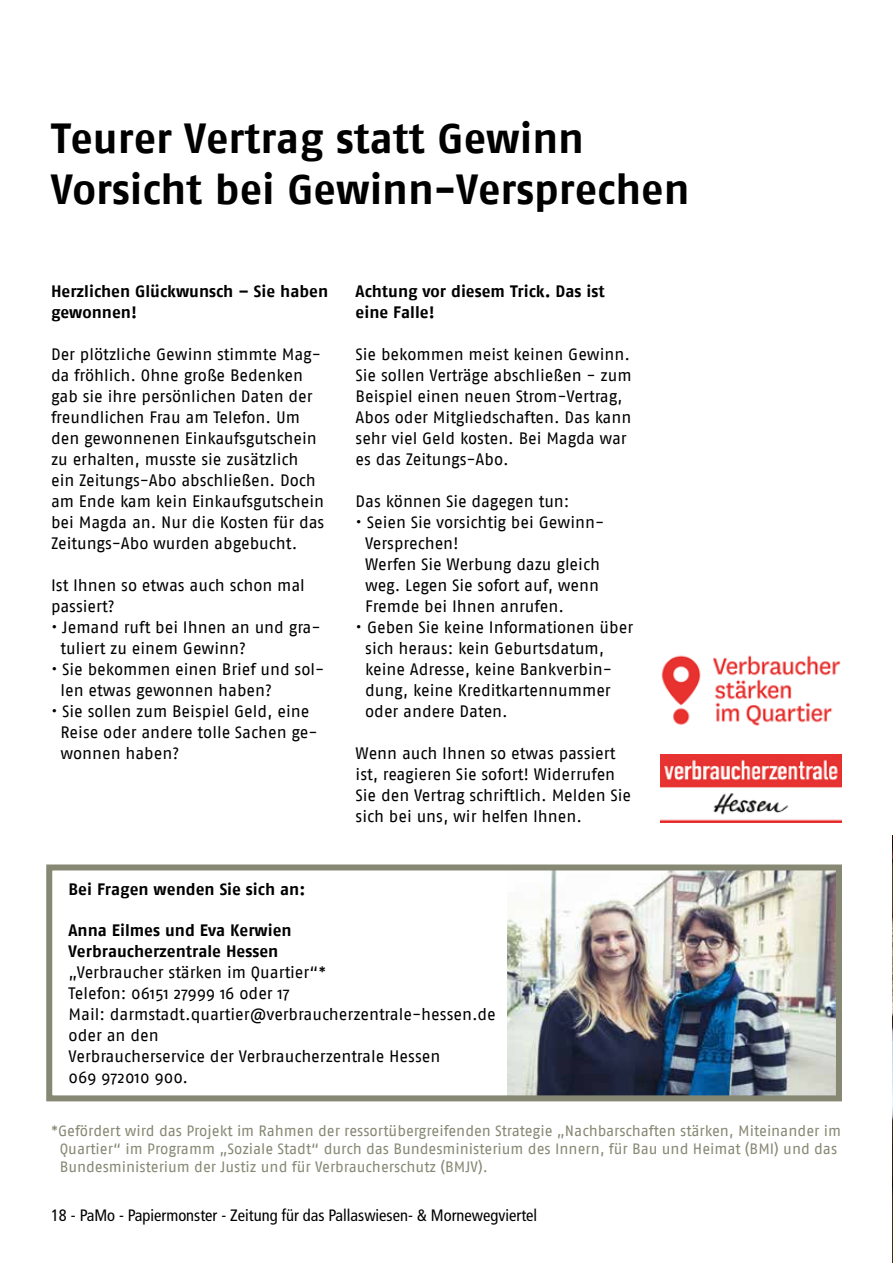
<style>
.page{position:relative;width:893px;height:1263px;background:#fff}
.page>*{position:absolute;margin:0;border:0;box-sizing:border-box;transform-origin:0 0}
.t1{font:700 42px/50.4px "Fago No";color:#000}
.t2{font:16.5px/21px "Fago No";letter-spacing:-.005em;color:#000}
.t3{font:700 16.5px/21px "Fago No";color:#000}
.t4{font:condensed 16.5px "Frutiger LT Std";color:#000}
.t5{font:15px/18px "Fago No";letter-spacing:-.005em;color:#878874}
</style>
<div class="page">
<img style="left:508px;top:871px;width:327px;height:223px">
<div style="left:46px;top:864px;width:796px;height:237px;border:6px solid #878874"></div>
<img style="left:660px;top:755px;width:182px;height:67px">
<img style="left:661px;top:655px;width:180px;height:71px">
<img style="left:892px;top:836px;width:1px;height:427px">
<h1 class="t1" style="left:51px;top:113px;width:640px">Teurer Vertrag statt Gewinn<br>Vorsicht bei Gewinn-Versprechen</h1>
<p class="t3" style="left:51px;top:280px;width:279px">Herzlichen Glückwunsch – Sie haben gewonnen!</p>
<p class="t2" style="left:51px;top:343px;width:275px">Der plötzliche Gewinn stimmte Mag&shy;da fröhlich. Ohne große Bedenken gab sie ihre persönlichen Daten der freundlichen Frau am Telefon. Um den gewonnenen Einkaufsgutschein zu erhalten, musste sie zusätzlich ein Zeitungs-Abo abschließen. Doch am Ende kam kein Einkaufsgutschein bei Magda an. Nur die Kosten für das Zeitungs-Abo wurden abgebucht.</p>
<p class="t2" style="left:51px;top:575px;width:255px">Ist Ihnen so etwas auch schon mal passiert?</p>
<p class="t2" style="left:61px;top:617px;width:262px;text-indent:-10px">• Jemand ruft bei Ihnen an und gra&shy;tuliert zu einem Gewinn?</p>
<p class="t2" style="left:61px;top:659px;width:265px;text-indent:-10px">• Sie bekommen einen Brief und sol&shy;len etwas gewonnen haben?</p>
<p class="t2" style="left:60px;top:701px;width:259px;text-indent:-9px">• Sie sollen zum Beispiel Geld, eine<br>Reise oder andere tolle Sachen ge&shy;wonnen haben?</p>
<p class="t3" style="left:69px;top:878px;width:238px">Bei Fragen wenden Sie sich an:</p>
<p class="t3" style="left:356px;top:280px;width:251px">Achtung vor diesem Trick. Das ist eine Falle!</p>
<p class="t2" style="left:356px;top:344px;width:278px">Sie bekommen meist keinen Gewinn.<br>Sie sollen Verträge abschließen - zum Beispiel einen neuen Strom-Vertrag, Abos oder Mitgliedschaften. Das kann sehr viel Geld kosten. Bei Magda war es das Zeitungs-Abo.</p>
<p class="t2" style="left:356px;top:491px;width:215px">Das können Sie dagegen tun:</p>
<p class="t2" style="left:365px;top:512px;width:241px;text-indent:-9px">• Seien Sie vorsichtig bei Gewinn-<br>Versprechen!<br>Werfen Sie Werbung dazu gleich weg. Legen Sie sofort auf, wenn<br>Fremde bei Ihnen anrufen.</p>
<p class="t2" style="left:365px;top:617px;width:270px;text-indent:-10px">• Geben Sie keine Informationen über sich heraus: kein Geburtsdatum, keine Adresse, keine Bankverbin&shy;dung, keine Kreditkartennummer oder andere Daten.</p>
<p class="t2" style="left:356px;top:743px;width:277px">Wenn auch Ihnen so etwas passiert ist, reagieren Sie sofort! Widerrufen Sie den Vertrag schriftlich. Melden Sie sich bei uns, wir helfen Ihnen.</p>
<p class="t3" style="left:69px;top:920px;width:225px">Anna Eilmes und Eva Kerwien<br>Verbraucherzentrale Hessen</p>
<p class="t2" style="left:69px;top:962px;width:429px">„Verbraucher stärken im Quartier“*<br>Telefon: 06151 27999 16 oder 17<br>Mail: darmstadt.quartier@verbraucherzentrale-hessen.de oder an den<br>Verbraucherservice der Verbraucherzentrale Hessen<br>069 972010 900.</p>
<p class="t5" style="left:60px;top:1122px;width:783px;text-indent:-9px">*Gefördert wird das Projekt im Rahmen der ressortübergreifenden Strategie „Nachbarschaften stärken, Miteinander im<br>Quartier“ im Programm „Soziale Stadt“ durch das Bundesministerium des Innern, für Bau und Heimat (BMI) und das<br>Bundesministerium der Justiz und für Verbraucherschutz (BMJV).</p>
<p class="t4" style="left:51px;top:1205px;width:488px">18 - PaMo - Papiermonster - Zeitung für das Pallaswiesen- &amp; Mornewegviertel</p>
</div>
